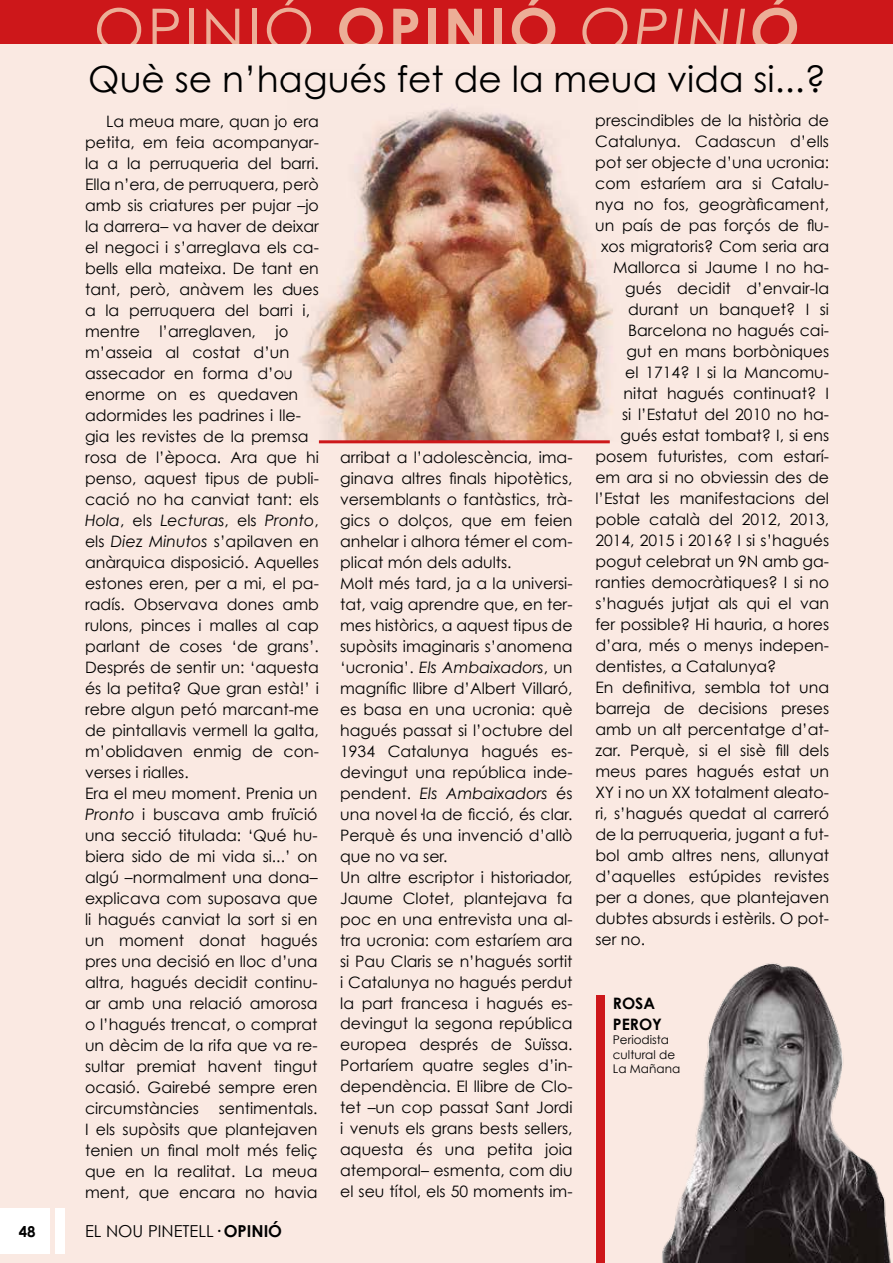
<style>
.page{position:relative;width:893px;height:1263px;background:#fff}
.page>*{position:absolute;margin:0;border:0;box-sizing:border-box;transform-origin:0 0}
.t1{font:58.5px "Century Gothic";letter-spacing:.05em;color:#ecae97}
.t2{font:36px "Century Gothic";color:#000}
.t3{font:16.5px "Century Gothic";color:#000}
.t4{font:15.75px/21px "Century Gothic";color:#000}
.t5{font:700 15.75px/21px "Century Gothic";color:#000}
.t6{font:700 15px "Century Gothic";color:#000}
.t7{font:12px/14.4px "Century Gothic";color:#000}
.s1{font-weight:700}
.s2{font-style:italic}
.s3{font-weight:700;font-style:italic}
</style>
<div class="page">
<div style="left:0;top:0;width:893px;height:45px;background:#cd171a"></div>
<div style="left:0;top:45px;width:893px;height:1218px;background:#fae9e2"></div>
<img style="left:662px;top:963px;width:229px;height:300px">
<div style="left:596px;top:996px;width:9px;height:267px;background:#cd171a"></div>
<div style="left:0;top:1208px;width:50px;height:45px;background:#fff"></div>
<div style="left:55px;top:1208px;width:10px;height:45px;background:#fff"></div>
<img style="left:299px;top:107px;width:314px;height:335px">
<hr style="left:319px;top:440px;width:291px;height:3px;background:#cd171a">
<h1 class="t1" style="left:94px;top:-6px;width:707px">OPINIÓ <span class="s1">OPINIÓ</span> <span class="s2">OPINI</span><span class="s3">Ó</span></h1>
<h2 class="t2" style="left:88px;top:57px;width:739px">Què se n’hagués fet de la meua vida si...?</h2>
<p class="t4" style="left:85px;top:110px;width:235px;text-indent:21px">La meua mare, quan jo era petita, em feia acompanyar&shy;la a la perruqueria del barri.<br>Ella n’era, de perruquera, però amb sis criatures per pujar –jo la darrera– va haver de deixar el negoci i s’arreglava els ca&shy;bells ella mateixa. De tant en tant, però, anàvem les dues a la perruquera del barri i, mentre l’arreglaven, jo m’asseia al costat d’un assecador en forma d’ou enorme on es quedaven adormides les padrines i lle&shy;gia les revistes de la premsa rosa de l’època. Ara que hi penso, aquest tipus de publi&shy;cació no ha canviat tant: els<br><span class="s2">Hola</span>, els <span class="s2">Lecturas</span>, els <span class="s2">Pronto</span>, els <span class="s2">Diez Minutos</span> s’apilaven en anàrquica disposició. Aquelles estones eren, per a mi, el pa&shy;radís. Observava dones amb rulons, pinces i malles al cap parlant de coses ‘de grans’.<br>Després de sentir un: ‘aquesta és la petita? Que gran està!’ i rebre algun petó marcant-me de pintallavis vermell la galta, m’oblidaven enmig de con&shy;verses i rialles.<br>Era el meu moment. Prenia un<br><span class="s2">Pronto</span> i buscava amb fruïció una secció titulada: ‘Qué hu&shy;biera sido de mi vida si...’ on algú –normalment una dona– explicava com suposava que li hagués canviat la sort si en un moment donat hagués pres una decisió en lloc d’una altra, hagués decidit continu&shy;ar amb una relació amorosa o l’hagués trencat, o comprat un dècim de la rifa que va re&shy;sultar premiat havent tingut ocasió. Gairebé sempre eren circumstàncies</p>
<p class="t4" style="left:85px;top:1097px;width:234px;text-align:justify;text-indent:134px">sentimentals.<br>I els supòsits que plantejaven tenien un final molt més feliç que en la realitat. La meua ment, que encara no havia</p>
<p class="t6" style="left:19px;top:1221px;width:18px">48</p>
<p class="t3" style="left:85px;top:1221px;width:199px">EL NOU PINETELL<span class="s1">· OPINIÓ</span></p>
<p class="t4" style="left:340px;top:446px;width:234px">arribat a l’adolescència, ima&shy;ginava altres finals hipotètics, versemblants o fantàstics, trà&shy;gics o dolços, que em feien anhelar i alhora témer el com&shy;plicat món dels adults.<br>Molt més tard, ja a la universi&shy;tat, vaig aprendre que, en ter&shy;mes històrics, a aquest tipus de supòsits imaginaris s’anomena ‘ucronia’. <span class="s2">Els Ambaixadors</span>, un magnífic llibre d’Albert Villaró, es basa en una ucronia: què hagués passat si l’octubre del<br>1934 Catalunya hagués es&shy;devingut una república inde&shy;pendent. <span class="s2">Els Ambaixadors</span> és una novel·la de ficció, és clar.<br>Perquè és una invenció d’allò que no va ser.<br>Un altre escriptor i historiador,<br>Jaume Clotet, plantejava fa poc en una entrevista una al&shy;tra ucronia: com estaríem ara si Pau Claris se n’hagués sortit i Catalunya no hagués perdut la part francesa i hagués es&shy;devingut la segona república europea després de Suïssa.<br>Portaríem quatre segles d’in&shy;dependència. El llibre de Clo&shy;tet –un cop passat Sant Jordi i venuts els grans bests sellers, aquesta és una petita joia atemporal– esmenta, com diu el seu títol, els 50 moments im-</p>
<p class="t4" style="left:595px;top:110px;width:235px">prescindibles de la història de</p>
<p class="t4" style="left:595px;top:131px;width:235px">Catalunya. Cadascun d’ells</p>
<p class="t4" style="left:595px;top:152px;width:235px">pot ser objecte d’una ucronia:</p>
<p class="t4" style="left:595px;top:173px;width:235px">com estaríem ara si Catalu-</p>
<p class="t4" style="left:595px;top:194px;width:235px">nya no fos, geogràficament,</p>
<p class="t4" style="left:595px;top:215px;width:235px">un país de pas forçós de flu-</p>
<p class="t4" style="left:601px;top:236px;width:230px">xos migratoris? Com seria ara</p>
<p class="t4" style="left:613px;top:257px;width:218px">Mallorca si Jaume I no ha-</p>
<p class="t4" style="left:625px;top:278px;width:205px">gués decidit d’envair-la</p>
<p class="t4" style="left:628px;top:299px;width:202px">durant un banquet? I si</p>
<p class="t4" style="left:628px;top:320px;width:202px">Barcelona no hagués cai-</p>
<p class="t4" style="left:627px;top:341px;width:204px">gut en mans borbòniques</p>
<p class="t4" style="left:625px;top:362px;width:206px">el 1714? I si la Mancomu-</p>
<p class="t4" style="left:624px;top:383px;width:207px">nitat hagués continuat? I</p>
<p class="t4" style="left:622px;top:404px;width:208px">si l’Estatut del 2010 no ha-</p>
<p class="t4" style="left:621px;top:425px;width:210px">gués estat tombat? I, si ens</p>
<p class="t4" style="left:595px;top:446px;width:235px">posem futuristes, com estarí-</p>
<p class="t4" style="left:595px;top:467px;width:235px">em ara si no obviessin des de</p>
<p class="t4" style="left:595px;top:488px;width:235px">l’Estat les manifestacions del</p>
<p class="t4" style="left:595px;top:509px;width:235px">poble català del 2012, 2013,</p>
<p class="t4" style="left:595px;top:530px;width:235px">2014, 2015 i 2016? I si s’hagués</p>
<p class="t4" style="left:595px;top:551px;width:235px">pogut celebrat un 9N amb ga-</p>
<p class="t4" style="left:595px;top:572px;width:235px">ranties democràtiques? I si no</p>
<p class="t4" style="left:595px;top:593px;width:235px">s’hagués jutjat als qui el van</p>
<p class="t4" style="left:595px;top:614px;width:235px">fer possible? Hi hauria, a hores</p>
<p class="t4" style="left:595px;top:635px;width:235px">d’ara, més o menys indepen-</p>
<p class="t4" style="left:595px;top:656px;width:183px">dentistes, a Catalunya?</p>
<p class="t4" style="left:595px;top:677px;width:235px">En definitiva, sembla tot una</p>
<p class="t4" style="left:595px;top:698px;width:235px">barreja de decisions preses</p>
<p class="t4" style="left:595px;top:719px;width:235px">amb un alt percentatge d’at-</p>
<p class="t4" style="left:595px;top:740px;width:235px">zar. Perquè, si el sisè fill dels</p>
<p class="t4" style="left:595px;top:761px;width:235px">meus pares hagués estat un</p>
<p class="t4" style="left:595px;top:782px;width:235px">XY i no un XX totalment aleato-</p>
<p class="t4" style="left:595px;top:803px;width:235px">ri, s’hagués quedat al carreró</p>
<p class="t4" style="left:595px;top:824px;width:235px">de la perruqueria, jugant a fut-</p>
<p class="t4" style="left:595px;top:845px;width:235px">bol amb altres nens, allunyat</p>
<p class="t4" style="left:595px;top:866px;width:235px">d’aquelles estúpides revistes</p>
<p class="t4" style="left:595px;top:887px;width:235px">per a dones, que plantejaven</p>
<p class="t4" style="left:595px;top:908px;width:235px">dubtes absurds i estèrils. O pot-</p>
<p class="t4" style="left:595px;top:929px;width:51px">ser no.</p>
<p class="t5" style="left:613px;top:992px;width:51px">ROSA<br>PEROY</p>
<p class="t7" style="left:613px;top:1032px;width:69px">Periodista cultural de<br>La Mañana</p>
</div>
